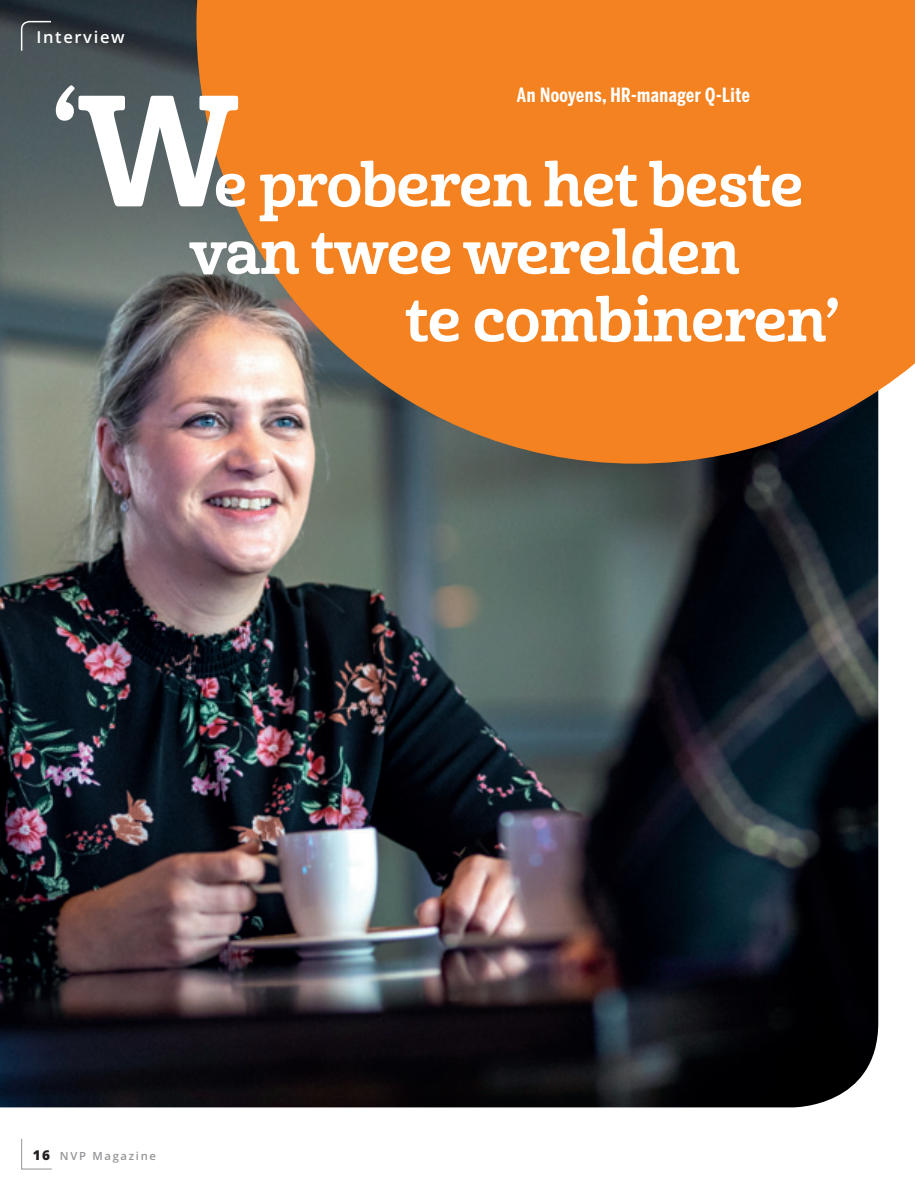
<style>
.page{position:relative;width:915px;height:1191px;background:#fff}
.page>*{position:absolute;margin:0;border:0;box-sizing:border-box;transform-origin:0 0}
.t1{font:105px "Cabrito Nor Bol";color:#fff}
.t2{font:60px/67.5px "Cabrito Nor Bol";letter-spacing:-.01em;color:#fff}
.t3{font:700 19.5px "Benton Sans Compressed";letter-spacing:.025em;color:#fff}
.t4{font:600 16.5px "Open Sans";letter-spacing:.1em;color:#fff}
.t5{font:600 11.25px "Open Sans";letter-spacing:.15em;color:#939598}
.s1{font-size:151.5px}
.s2{font-weight:800;font-size:13.5px;color:#231f20}
</style>
<div class="page">
<img style="left:0;top:0;width:877px;height:1107px">
<svg style="left:20px;top:20px;width:32px;height:31px"></svg>
<svg style="left:21px;top:1139px;width:31px;height:30px"></svg>
<svg style="left:196px;top:0;width:718px;height:463px;background:#e4812e"></svg>
<p class="t4" style="left:36px;top:31px;width:90px">Interview</p>
<h1 class="t1" style="left:52px;top:85px;width:187px">‘<span class="s1">W</span></h1>
<p class="t3" style="left:517px;top:88px;width:234px">An Nooyens, HR-manager Q-Lite</p>
<p class="t2" style="left:189px;top:157px;width:615px;text-indent:25px">e proberen het beste van twee werelden</p>
<p class="t2" style="left:405px;top:292px;width:435px">te combineren’</p>
<p class="t5" style="left:33px;top:1151px;width:125px"><span class="s2">16</span> NVP Magazine</p>
</div>
